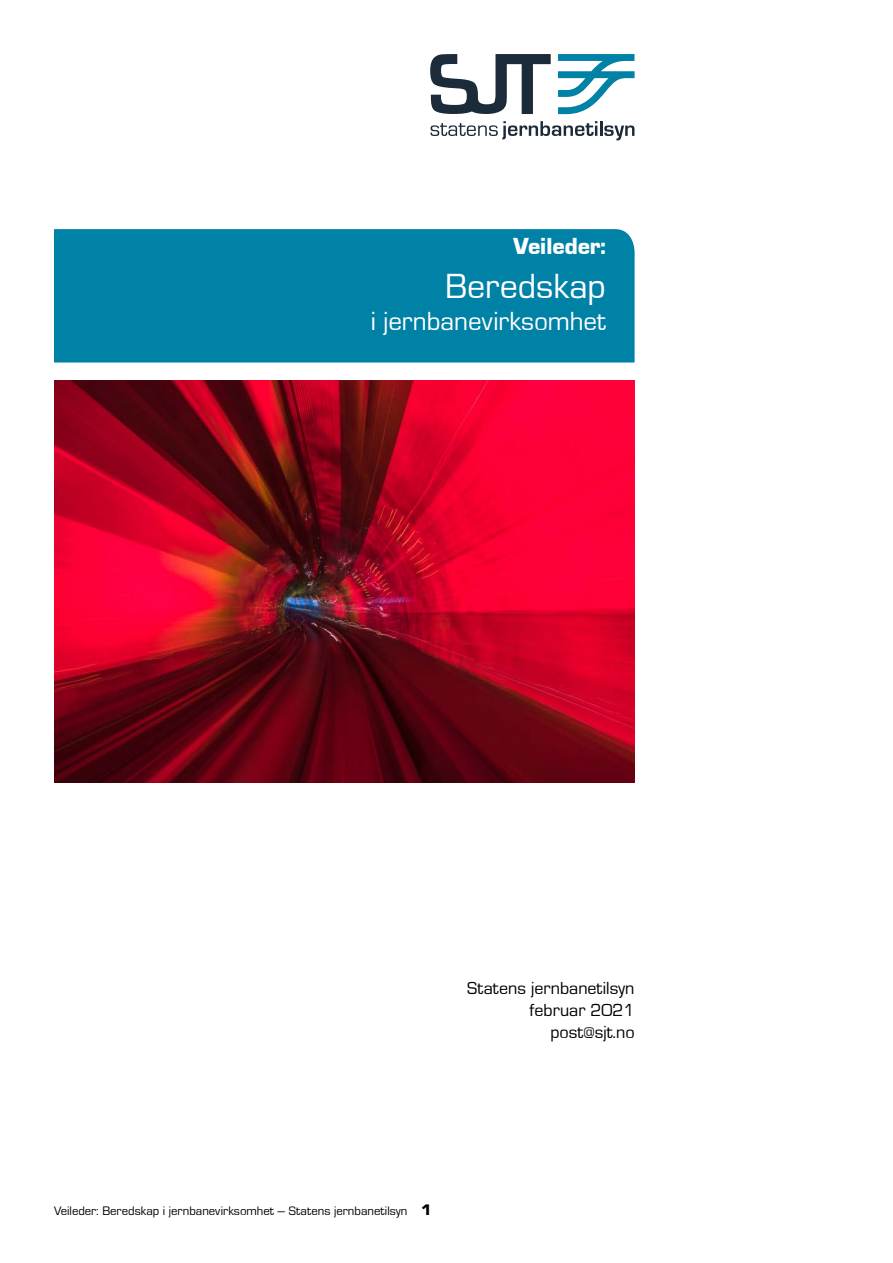
<style>
.page{position:relative;width:893px;height:1263px;background:#fff}
.page>*{position:absolute;margin:0;border:0;box-sizing:border-box;transform-origin:0 0}
.t1{font:36px "Eurostile Roman DTC";color:#fff}
.t2{font:27px "Eurostile Roman DTC";color:#fff}
.t3{font:24px "Eurostile Black DTC";color:#fff}
.t4{font:18px/21.6px "Eurostile Roman DTC";color:#000;text-align:right}
.t5{font:12.75px "Eurostile Roman DTC";color:#000}
.s1{font-family:"Eurostile Black DTC";font-size:15.75px}
</style>
<div class="page">
<div style="left:54px;top:229px;width:581px;height:133px;background:#0081a6"></div>
<img style="left:54px;top:381px;width:581px;height:401px">
<svg style="left:430px;top:121px;width:204px;height:19px"></svg>
<svg style="left:558px;top:54px;width:77px;height:60px"></svg>
<svg style="left:430px;top:54px;width:121px;height:60px"></svg>
<h3 class="t3" style="left:513px;top:233px;width:94px">Veileder:</h3>
<h1 class="t1" style="left:445px;top:267px;width:162px">Beredskap</h1>
<h2 class="t2" style="left:371px;top:307px;width:237px">i jernbanevirksomhet</h2>
<h3 class="t4" style="left:467px;top:978px;width:169px">Statens jernbanetilsyn februar 2021 post@sjt.no</h3>
<p class="t5" style="left:54px;top:1204px;width:379px">Veileder: Beredskap i jernbanevirksomhet – Statens jernbanetilsyn <span class="s1">1</span></p>
</div>
